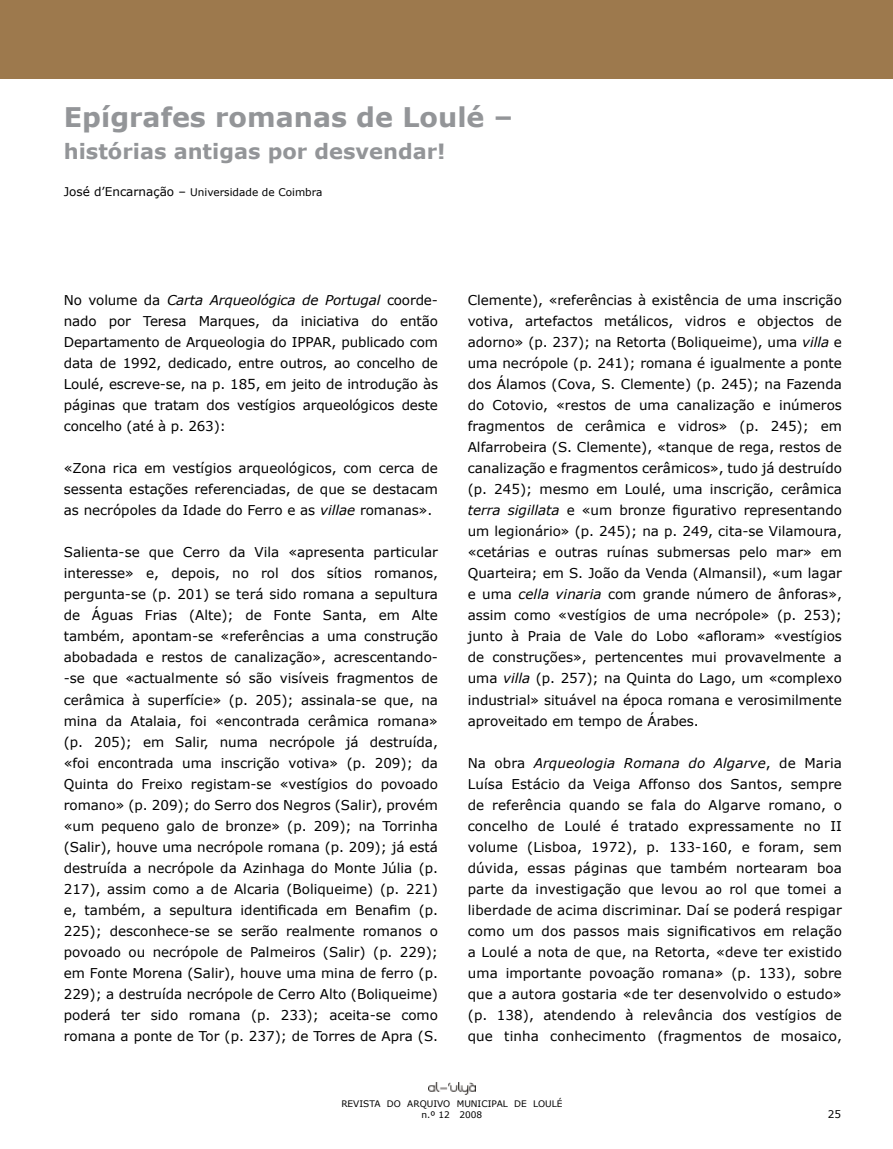
<style>
.page{position:relative;width:893px;height:1149px;background:#fff}
.page>*{position:absolute;margin:0;border:0;box-sizing:border-box;transform-origin:0 0}
.t1{font:700 27px "Verdana";color:#939598}
.t2{font:700 21px "Verdana";color:#939598}
.t3{font:13.5px/21px "Verdana";color:#000;text-align:justify}
.t4{font:10.5px "Verdana";color:#000}
.t5{font:9px/10.8px "Verdana";color:#000;text-align:center}
.s1{font-size:12px}
.s2{font-style:italic}
</style>
<div class="page">
<hr style="left:0;top:0;width:1px;height:1148px;background:#9d794d">
<div style="left:0;top:0;width:893px;height:79px;background:#9d794d"></div>
<img style="left:429px;top:1082px;width:46px;height:12px">
<h1 class="t1" style="left:64px;top:98px;width:451px">Epígrafes romanas de Loulé –</h1>
<h2 class="t2" style="left:64px;top:137px;width:383px">histórias antigas por desvendar!</h2>
<p class="t4" style="left:64px;top:184px;width:260px"><span class="s1">José d’Encarnação –</span> Universidade de Coimbra</p>
<p class="t3" style="left:64px;top:289px;width:376px">No volume da <span class="s2">Carta Arqueológica de Portugal</span> coorde&shy;nado por Teresa Marques, da iniciativa do então Departamento de Arqueologia do IPPAR, publicado com data de 1992, dedicado, entre outros, ao concelho de Loulé, escreve-se, na p. 185, em jeito de introdução às páginas que tratam dos vestígios arqueológicos deste concelho (até à p. 263):</p>
<p class="t3" style="left:64px;top:457px;width:376px">«Zona rica em vestígios arqueológicos, com cerca de sessenta estações referenciadas, de que se destacam as necrópoles da Idade do Ferro e as <span class="s2">villae</span> romanas».</p>
<p class="t3" style="left:64px;top:541px;width:376px">Salienta-se que Cerro da Vila «apresenta particular interesse» e, depois, no rol dos sítios romanos, pergunta-se (p. 201) se terá sido romana a sepultura de Águas Frias (Alte); de Fonte Santa, em Alte também, apontam-se «referências a uma construção abobadada e restos de canalização», acrescentando--se que «actualmente só são visíveis fragmentos de cerâmica à superfície» (p. 205); assinala-se que, na mina da Atalaia, foi «encontrada cerâmica romana» (p. 205); em Salir, numa necrópole já destruída, «foi encontrada uma inscrição votiva» (p. 209); da Quinta do Freixo registam-se «vestígios do povoado romano» (p. 209); do Serro dos Negros (Salir), provém «um pequeno galo de bronze» (p. 209); na Torrinha (Salir), houve uma necrópole romana (p. 209); já está destruída a necrópole da Azinhaga do Monte Júlia (p.<br>217), assim como a de Alcaria (Boliqueime) (p. 221) e, também, a sepultura identificada em Benafim (p.<br>225); desconhece-se se serão realmente romanos o povoado ou necrópole de Palmeiros (Salir) (p. 229); em Fonte Morena (Salir), houve uma mina de ferro (p.<br>229); a destruída necrópole de Cerro Alto (Boliqueime) poderá ter sido romana (p. 233); aceita-se como romana a ponte de Tor (p. 237); de Torres de Apra (S.</p>
<p class="t3" style="left:468px;top:289px;width:376px">Clemente), «referências à existência de uma inscrição votiva, artefactos metálicos, vidros e objectos de adorno» (p. 237); na Retorta (Boliqueime), uma <span class="s2">villa</span> e uma necrópole (p. 241); romana é igualmente a ponte dos Álamos (Cova, S. Clemente) (p. 245); na Fazenda do Cotovio, «restos de uma canalização e inúmeros fragmentos de cerâmica e vidros» (p. 245); em Alfarrobeira (S. Clemente), «tanque de rega, restos de canalização e fragmentos cerâmicos», tudo já destruído (p. 245); mesmo em Loulé, uma inscrição, cerâmica <span class="s2">terra sigillata</span> e «um bronze figurativo representando um legionário» (p. 245); na p. 249, cita-se Vilamoura, «cetárias e outras ruínas submersas pelo mar» em Quarteira; em S. João da Venda (Almansil), «um lagar e uma <span class="s2">cella vinaria</span> com grande número de ânforas», assim como «vestígios de uma necrópole» (p. 253); junto à Praia de Vale do Lobo «afloram» «vestígios de construções», pertencentes mui provavelmente a uma <span class="s2">villa</span> (p. 257); na Quinta do Lago, um «complexo industrial» situável na época romana e verosimilmente aproveitado em tempo de Árabes.</p>
<p class="t3" style="left:468px;top:751px;width:376px">Na obra <span class="s2">Arqueologia Romana do Algarve</span>, de Maria Luísa Estácio da Veiga Affonso dos Santos, sempre de referência quando se fala do Algarve romano, o concelho de Loulé é tratado expressamente no II volume (Lisboa, 1972), p. 133-160, e foram, sem dúvida, essas páginas que também nortearam boa parte da investigação que levou ao rol que tomei a liberdade de acima discriminar. Daí se poderá respigar como um dos passos mais significativos em relação a Loulé a nota de que, na Retorta, «deve ter existido uma importante povoação romana» (p. 133), sobre que a autora gostaria «de ter desenvolvido o estudo» (p. 138), atendendo à relevância dos vestígios de que tinha conhecimento (fragmentos de mosaico,</p>
<p class="t5" style="left:341px;top:1097px;width:223px">REVISTA DO ARQUIVO MUNICIPAL DE LOULÉ n.º 12 2008</p>
<p class="t4" style="left:828px;top:1107px;width:15px">25</p>
</div>
